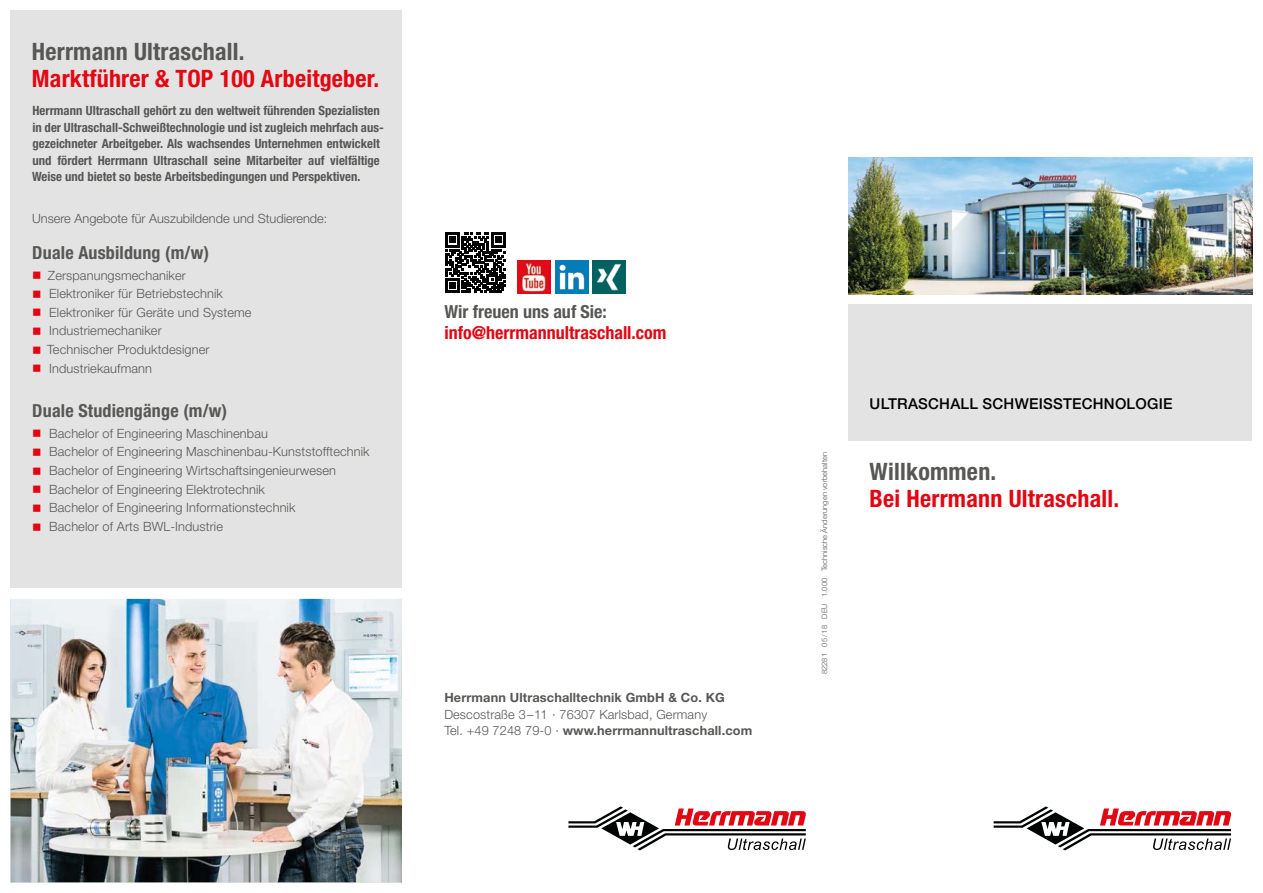
<style>
.page{position:relative;width:1263px;height:893px;background:#fff}
.page>*{position:absolute;margin:0;border:0;box-sizing:border-box;transform-origin:0 0}
.t1{font:700 condensed 24px "Helvetica Neue LT Pro";letter-spacing:.01em;color:#e30613}
.t2{font:700 condensed 24px "Helvetica Neue LT Pro";letter-spacing:.01em;color:#575756}
.t3{font:700 condensed 18px "Helvetica Neue LT Pro";letter-spacing:.01em;color:#575756}
.t4{font:700 condensed 18px "Helvetica Neue LT Pro";color:#e30613}
.t5{font:500 15px "Helvetica Neue LT Pro";letter-spacing:.015em;color:#000}
.t6{font:300 12.75px/18.6px "Helvetica Neue LT Pro";letter-spacing:.01em;color:#575756}
.t7{font:700 condensed 12.75px/16.5px "Helvetica Neue LT Pro";color:#575756}
.t8{font:700 12.75px "Helvetica Neue LT Pro";letter-spacing:.01em;color:#575756}
.t9{font:300 7.5px "Helvetica Neue LT Pro";letter-spacing:.01em;color:#575756}
.s1{font-weight:700}
</style>
<div class="page">
<div style="left:848px;top:305px;width:404px;height:136px;background:#e3e3e3"></div>
<img style="left:848px;top:158px;width:404px;height:136px">
<svg style="left:994px;top:806px;width:237px;height:44px"></svg>
<svg style="left:568px;top:806px;width:238px;height:44px"></svg>
<img style="left:593px;top:261px;width:33px;height:33px">
<img style="left:555px;top:261px;width:33px;height:33px">
<img style="left:518px;top:261px;width:33px;height:33px">
<svg style="left:445px;top:233px;width:61px;height:60px"></svg>
<div style="left:11px;top:11px;width:391px;height:577px;background:#e3e3e3"></div>
<img style="left:11px;top:599px;width:391px;height:283px">
<h1 class="t2" style="left:32px;top:37px;width:214px">Herrmann Ultraschall.</h1>
<h1 class="t1" style="left:32px;top:64px;width:349px">Marktführer &amp; TOP 100 Arbeitgeber.</h1>
<p class="t7" style="left:32px;top:103px;width:353px">Herrmann Ultraschall gehört zu den weltweit führenden Spezialisten in der Ultraschall-Schweißtechnologie und ist zugleich mehrfach aus&shy;gezeichneter Arbeitgeber. Als wachsendes Unternehmen entwickelt und fördert Herrmann Ultraschall seine Mitarbeiter auf vielfältige Weise und bietet so beste Arbeitsbedingungen und Perspektiven.</p>
<p class="t6" style="left:32px;top:209px;width:297px">Unsere Angebote für Auszubildende und Studierende:</p>
<h2 class="t3" style="left:32px;top:242px;width:178px">Duale Ausbildung (m/w)</h2>
<p class="t6" style="left:47px;top:265px;width:206px">Zerspanungsmechaniker<br>Elektroniker für Betriebstechnik<br>Elektroniker für Geräte und Systeme<br>Industriemechaniker<br>Technischer Produktdesigner<br>Industriekaufmann</p>
<h2 class="t3" style="left:32px;top:400px;width:196px">Duale Studiengänge (m/w)</h2>
<p class="t6" style="left:49px;top:424px;width:322px">Bachelor of Engineering Maschinenbau<br>Bachelor of Engineering Maschinenbau-Kunststofftechnik Bachelor of Engineering Wirtschaftsingenieurwesen Bachelor of Engineering Elektrotechnik<br>Bachelor of Engineering Informationstechnik<br>Bachelor of Arts BWL-Industrie</p>
<h2 class="t3" style="left:444px;top:300px;width:164px">Wir freuen uns auf Sie:</h2>
<h2 class="t4" style="left:444px;top:321px;width:224px">info@herrmannultraschall.com</h2>
<p class="t8" style="left:444px;top:690px;width:282px">Herrmann Ultraschalltechnik GmbH &amp; Co. KG</p>
<p class="t6" style="left:444px;top:706px;width:309px;line-height:16.5px">Descostraße 3–11 · 76307 Karlsbad, Germany<br>Tel. +49 7248 79-0 · <span class="s1">www.herrmannultraschall.com</span></p>
<p class="t9" style="left:820px;top:674px;width:224px;rotate:-90deg">82281 05 / 18 DEU 1.000 Technische Änderungen vorbehalten</p>
<p class="t5" style="left:870px;top:395px;width:304px">ULTRASCHALL SCHWEISSTECHNOLOGIE</p>
<h1 class="t2" style="left:870px;top:457px;width:128px">Willkommen.</h1>
<h1 class="t1" style="left:870px;top:484px;width:251px">Bei Herrmann Ultraschall.</h1>
</div>
